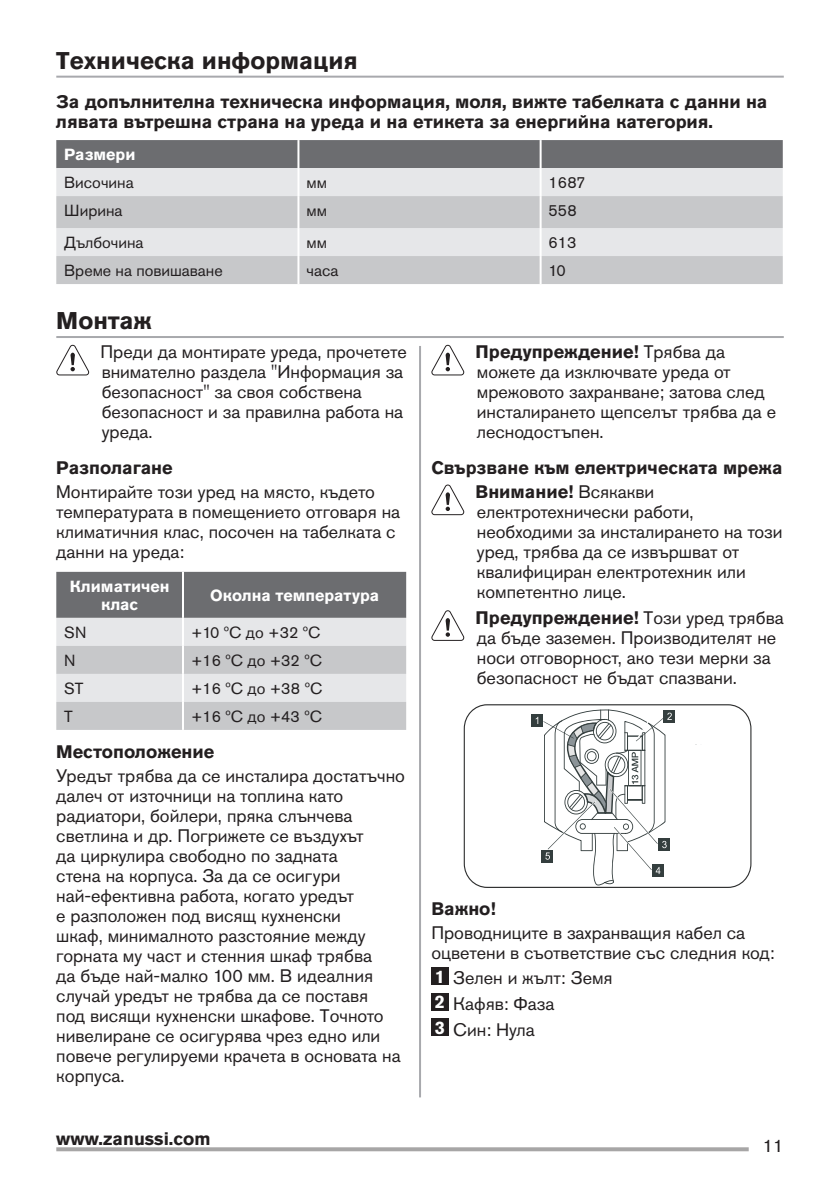
<style>
.page{position:relative;width:840px;height:1191px;background:#fff}
.page>*{position:absolute;margin:0;border:0;box-sizing:border-box;transform-origin:0 0}
.t1{font:700 24px "Akzidenz Grotesk Pro";color:#231f20}
.t2{font:18px/20px "Akzidenz Grotesk Pro";color:#231f20}
.t3{font:700 18px/20px "Akzidenz Grotesk Pro";color:#231f20}
.t4{font:16px "Akzidenz Grotesk Pro";color:#231f20}
.t5{font:700 16px/18px "Akzidenz Grotesk Pro";color:#fff;text-align:center}
.s1{font-weight:700}
.s2{font-weight:400}
.s3{font-weight:700;color:#fff}
</style>
<div class="page">
<svg style="left:56px;top:1147px;width:692px;height:4px;background:#adacac"></svg>
<hr style="left:56px;top:76px;width:727px;height:2px;background:#a8a9ad">
<hr style="left:56px;top:336px;width:727px;height:2px;background:#a8a9ad">
<div style="left:56px;top:140px;width:726px;height:28px;background:#6c6d70"></div>
<div style="left:56px;top:168px;width:726px;height:28px;background:#e6e7e9"></div>
<svg style="left:56px;top:196px;width:726px;height:88px;background:#d1d2d3"></svg>
<hr style="left:297px;top:168px;width:2px;height:28px;background:#fff">
<hr style="left:297px;top:196px;width:2px;height:32px;background:#fff">
<hr style="left:297px;top:228px;width:2px;height:28px;background:#fff">
<hr style="left:297px;top:256px;width:2px;height:28px;background:#fff">
<hr style="left:297px;top:140px;width:2px;height:28px;background:#fff">
<hr style="left:539px;top:140px;width:2px;height:28px;background:#fff">
<hr style="left:539px;top:168px;width:2px;height:28px;background:#fff">
<hr style="left:539px;top:196px;width:2px;height:32px;background:#fff">
<hr style="left:539px;top:228px;width:2px;height:28px;background:#fff">
<hr style="left:539px;top:256px;width:2px;height:28px;background:#fff">
<svg style="left:56px;top:345px;width:33px;height:30px"></svg>
<svg style="left:56px;top:572px;width:350px;height:158px;background:#b7b8bb"></svg>
<hr style="left:182px;top:572px;width:2px;height:46px;background:#fff">
<hr style="left:182px;top:618px;width:2px;height:28px;background:#fff">
<hr style="left:182px;top:646px;width:2px;height:28px;background:#fff">
<hr style="left:182px;top:674px;width:2px;height:28px;background:#fff">
<hr style="left:182px;top:702px;width:2px;height:28px;background:#fff">
<svg style="left:431px;top:345px;width:33px;height:30px"></svg>
<svg style="left:431px;top:484px;width:33px;height:31px"></svg>
<svg style="left:431px;top:610px;width:33px;height:31px"></svg>
<svg style="left:463px;top:704px;width:288px;height:184px"></svg>
<div style="left:431px;top:967px;width:17px;height:17px;background:#231f20"></div>
<div style="left:431px;top:993px;width:17px;height:17px;background:#231f20"></div>
<div style="left:431px;top:1018px;width:17px;height:17px;background:#231f20"></div>
<hr style="left:419px;top:346px;width:2px;height:751px;background:#a8a9ad">
<h1 class="t1" style="left:56px;top:45px;width:303px">Техническа информация</h1>
<p class="t3" style="left:56px;top:92px;width:712px">За допълнителна техническа информация, моля, вижте табелката с данни на лявата вътрешна страна на уреда и на етикета за енергийна категория.</p>
<p class="t5" style="left:64px;top:145px;width:73px">Размери</p>
<p class="t4" style="left:64px;top:172px;width:71px">Височина</p>
<p class="t4" style="left:306px;top:172px;width:22px">мм</p>
<p class="t4" style="left:548px;top:172px;width:38px">1687</p>
<p class="t4" style="left:64px;top:200px;width:60px">Ширина</p>
<p class="t4" style="left:306px;top:200px;width:22px">мм</p>
<p class="t4" style="left:548px;top:200px;width:30px">558</p>
<p class="t4" style="left:64px;top:232px;width:81px">Дълбочина</p>
<p class="t4" style="left:306px;top:232px;width:22px">мм</p>
<p class="t4" style="left:548px;top:232px;width:29px">613</p>
<p class="t4" style="left:64px;top:260px;width:160px">Време на повишаване</p>
<p class="t4" style="left:306px;top:260px;width:33px">часа</p>
<p class="t4" style="left:548px;top:260px;width:19px">10</p>
<h1 class="t1" style="left:56px;top:305px;width:97px">Монтаж</h1>
<p class="t2" style="left:100px;top:342px;width:307px">Преди да монтирате уреда, прочетете внимателно раздела "Информация за безопасност" за своя собствена безопасност и за правилна работа на уреда.</p>
<p class="t3" style="left:56px;top:457px;width:118px">Разполагане</p>
<p class="t2" style="left:56px;top:482px;width:345px">Монтирайте този уред на място, където температурата в помещението отговаря на климатичния клас, посочен на табелката с данни на уреда:</p>
<p class="t5" style="left:70px;top:577px;width:101px">Климатичен клас</p>
<p class="t5" style="left:210px;top:586px;width:170px">Околна температура</p>
<p class="t4" style="left:64px;top:622px;width:24px">SN</p>
<p class="t4" style="left:191px;top:622px;width:131px">+10 ºC до +32 ºC</p>
<p class="t4" style="left:64px;top:650px;width:13px">N</p>
<p class="t4" style="left:191px;top:650px;width:132px">+16 ºC до +32 ºC</p>
<p class="t4" style="left:64px;top:678px;width:21px">ST</p>
<p class="t4" style="left:191px;top:678px;width:133px">+16 ºC до +38 ºC</p>
<p class="t4" style="left:64px;top:706px;width:10px">Т</p>
<p class="t4" style="left:191px;top:706px;width:132px">+16 ºC до +43 ºC</p>
<p class="t3" style="left:56px;top:741px;width:159px">Местоположение</p>
<p class="t2" style="left:56px;top:765px;width:350px">Уредът трябва да се инсталира достатъчно далеч от източници на топлина като радиатори, бойлери, пряка слънчева светлина и др. Погрижете се въздухът<br>да циркулира свободно по задната<br>стена на корпуса. За да се осигури най-ефективна работа, когато уредът<br>е разположен под висящ кухненски<br>шкаф, минималното разстояние между горната му част и стенния шкаф трябва<br>да бъде най-малко 100 мм. В идеалния случай уредът не трябва да се поставя<br>под висящи кухненски шкафове. Точното нивелиране се осигурява чрез едно или повече регулируеми крачета в основата на корпуса.</p>
<p class="t2" style="left:475px;top:342px;width:302px"><span class="s1">Предупреждение!</span> Трябва да можете да изключвате уреда от мрежовото захранване; затова след инсталирането щепселът трябва да е леснодостъпен.</p>
<p class="t3" style="left:475px;top:455px;width:308px;line-height:24px;text-indent:-44px">Свързване към електрическата мрежа<br>Внимание! <span class="s2">Всякакви</span></p>
<p class="t2" style="left:476px;top:502px;width:307px">електротехнически работи, необходими за инсталирането на този уред, трябва да се извършват от квалифициран електротехник или компетентно лице.</p>
<p class="t2" style="left:475px;top:607px;width:309px"><span class="s1">Предупреждение!</span> Този уред трябва да бъде заземен. Производителят не носи отговорност, ако тези мерки за безопасност не бъдат спазвани.</p>
<p class="t3" style="left:431px;top:898px;width:66px">Важно!</p>
<p class="t2" style="left:431px;top:922px;width:344px">Проводниците в захранващия кабел са оцветени в съответствие със следния код:</p>
<p class="t2" style="left:434px;top:965px;width:179px;line-height:25.6px"><span class="s3">1</span> Зелен и жълт: Земя<br><span class="s3">2</span> Кафяв: Фаза<br><span class="s3">3</span> Син: Нула</p>
<p class="t3" style="left:56px;top:1128px;width:156px">www.zanussi.com</p>
<p class="t2" style="left:762px;top:1135px;width:22px">11</p>
</div>
